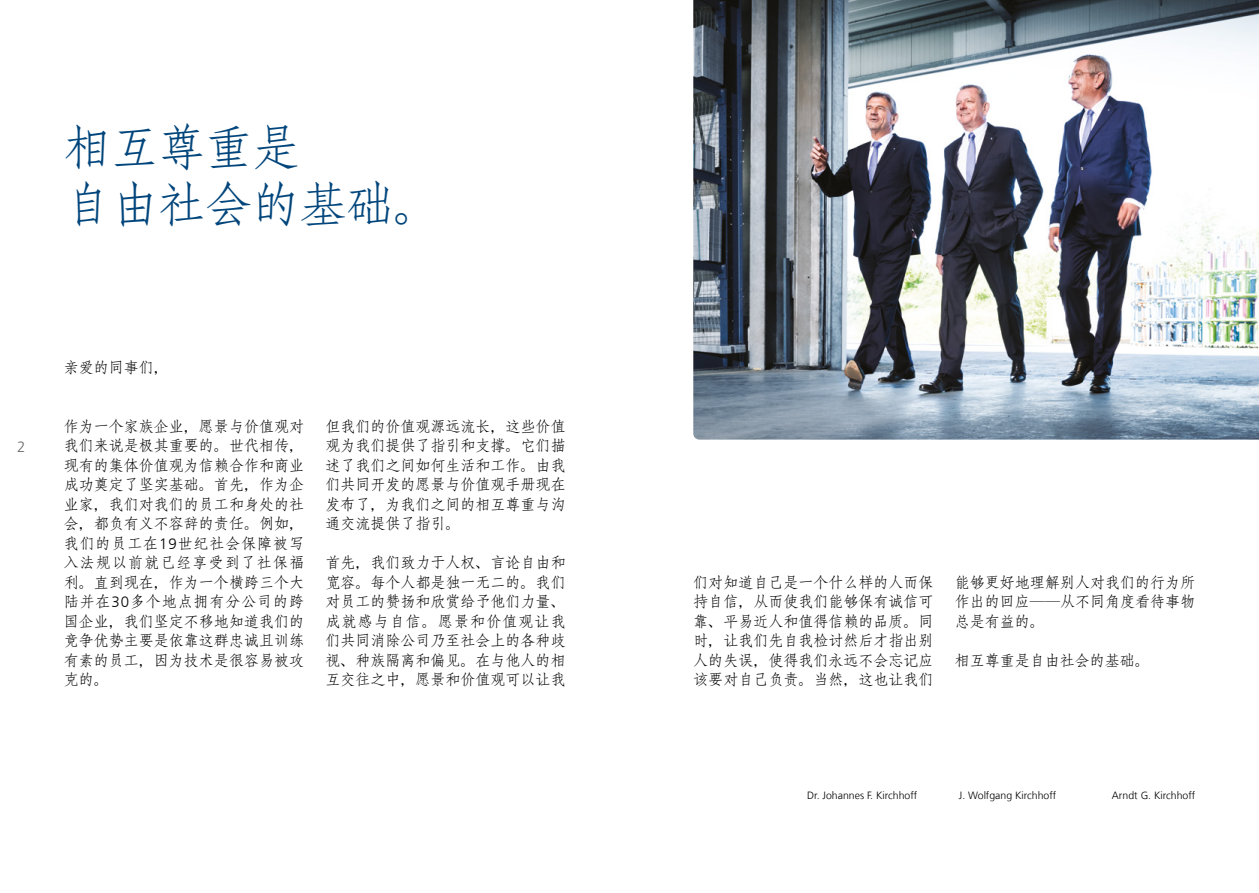
<style>
.page{position:relative;width:1259px;height:893px;background:#fff}
.page>*{position:absolute;margin:0;border:0;box-sizing:border-box;transform-origin:0 0}
.t1{font:48px/57.6px "Adobe Fangsong Std";letter-spacing:-.02em;color:#00457b}
.t2{font:15px/19.5px "Adobe Fangsong Std";color:#000;text-align:justify}
.t3{font:300 15px "Frutiger LT Com";color:#706f6f}
.t4{font:300 10.5px "Frutiger LT Com";color:#000}
.s1{font-family:"Frutiger LT Com";font-weight:300}
</style>
<div class="page">
<img style="left:693px;top:0;width:566px;height:440px">
<h1 class="t1" style="left:64px;top:119px;width:379px">相互尊重是<br>自由社会的基础。</h1>
<p class="t3" style="left:17px;top:438px;width:10px">2</p>
<p class="t2" style="left:64px;top:358px;width:107px">亲爱的同事们，</p>
<p class="t2" style="left:64px;top:416px;width:242px">作为一个家族企业，愿景与价值观对我们来说是极其重要的。世代相传，现有的集体价值观为信赖合作和商业成功奠定了坚实基础。首先，作为企业家，我们对我们的员工和身处的社会，都负有义不容辞的责任。例如，我们的员工在<span class="s1">19</span>世纪社会保障被写入法规以前就已经享受到了社保福利。直到现在，作为一个横跨三个大陆并在<span class="s1">30</span>多个地点拥有分公司的跨国企业，我们坚定不移地知道我们的竞争优势主要是依靠这群忠诚且训练有素的员工，因为技术是很容易被攻克的。</p>
<p class="t2" style="left:325px;top:416px;width:242px">但我们的价值观源远流长，这些价值观为我们提供了指引和支撑。它们描述了我们之间如何生活和工作。由我们共同开发的愿景与价值观手册现在发布了，为我们之间的相互尊重与沟通交流提供了指引。</p>
<p class="t2" style="left:325px;top:553px;width:242px">首先，我们致力于人权、言论自由和宽容。每个人都是独一无二的。我们对员工的赞扬和欣赏给予他们力量、成就感与自信。愿景和价值观让我们共同消除公司乃至社会上的各种歧视、种族隔离和偏见。在与他人的相互交往之中，愿景和价值观可以让我</p>
<p class="t2" style="left:693px;top:572px;width:242px">们对知道自己是一个什么样的人而保持自信，从而使我们能够保有诚信可靠、平易近人和值得信赖的品质。同时，让我们先自我检讨然后才指出别人的失误，使得我们永远不会忘记应该要对自己负责。当然，这也让我们</p>
<p class="t2" style="left:955px;top:572px;width:242px">能够更好地理解别人对我们的行为所作出的回应——从不同角度看待事物总是有益的。</p>
<p class="t2" style="left:955px;top:650px;width:196px">相互尊重是自由社会的基础。</p>
<p class="t4" style="left:807px;top:788px;width:111px">Dr. Johannes F. Kirchhoff</p>
<p class="t4" style="left:959px;top:788px;width:99px">J. Wolfgang Kirchhoff</p>
<p class="t4" style="left:1112px;top:788px;width:85px">Arndt G. Kirchhoff</p>
</div>
